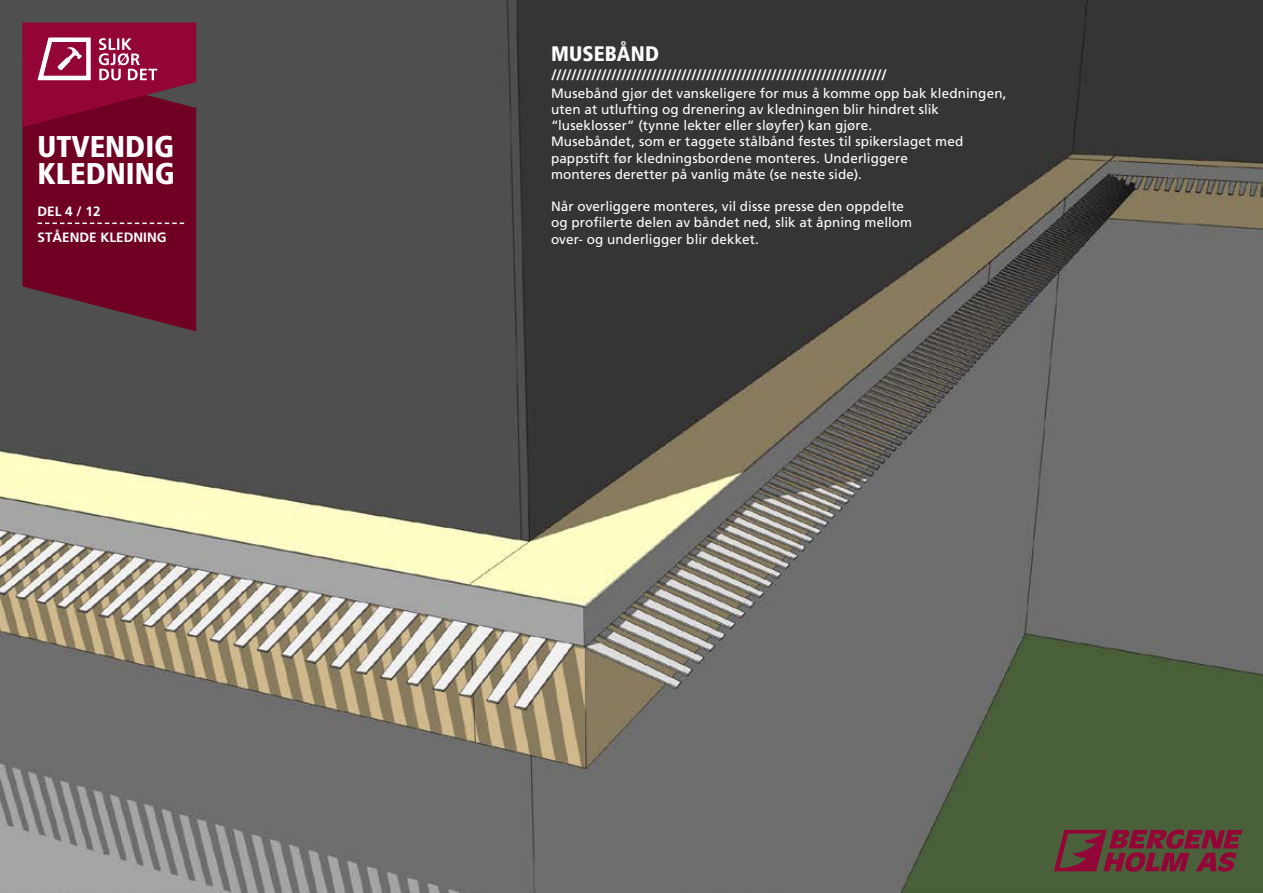
<style>
.page{position:relative;width:1263px;height:893px;background:#fff}
.page>*{position:absolute;margin:0;border:0;box-sizing:border-box;transform-origin:0 0}
.t1{font:900 condensed 30px/27px "Frutiger LT";color:#fff}
.t2{font:900 condensed 21px "Frutiger LT";letter-spacing:.01em;color:#fff}
.t3{font:700 15px "Frutiger LT";color:#fff}
.t4{font:13.5px/16.2px "Frutiger LT";letter-spacing:.01em;color:#fff}
.t5{font:700 13.5px/25.5px "Frutiger LT";color:#fff}
</style>
<div class="page">
<img style="left:0;top:0;width:1263px;height:893px">
<svg style="left:22px;top:63px;width:174px;height:268px;background:#6b0929"></svg>
<svg style="left:23px;top:0;width:173px;height:127px;background:#872447"></svg>
<svg style="left:37px;top:223px;width:147px;height:1px"></svg>
<svg style="left:1054px;top:829px;width:188px;height:43px;background:#6e3138"></svg>
<h1 class="t1" style="left:38px;top:133px;width:139px">UTVENDIG<br>KLEDNING</h1>
<p class="t5" style="left:38px;top:199px;width:131px">DEL 4 / 12<br>STÅENDE KLEDNING</p>
<h2 class="t2" style="left:551px;top:41px;width:110px">MUSEBÅND</h2>
<p class="t3" style="left:551px;top:66px;width:337px">///////////////////////////////////////////////////////////////////</p>
<p class="t4" style="left:551px;top:85px;width:457px">Musebånd gjør det vanskeligere for mus å komme opp bak kledningen, uten at utlufting og drenering av kledningen blir hindret slik “luseklosser” (tynne lekter eller sløyfer) kan gjøre.<br>Musebåndet, som er taggete stålbånd festes til spikerslaget med pappstift før kledningsbordene monteres. Underliggere<br>monteres deretter på vanlig måte (se neste side).</p>
<p class="t4" style="left:551px;top:198px;width:363px">Når overliggere monteres, vil disse presse den oppdelte og profilerte delen av båndet ned, slik at åpning mellom over- og underligger blir dekket.</p>
</div>
